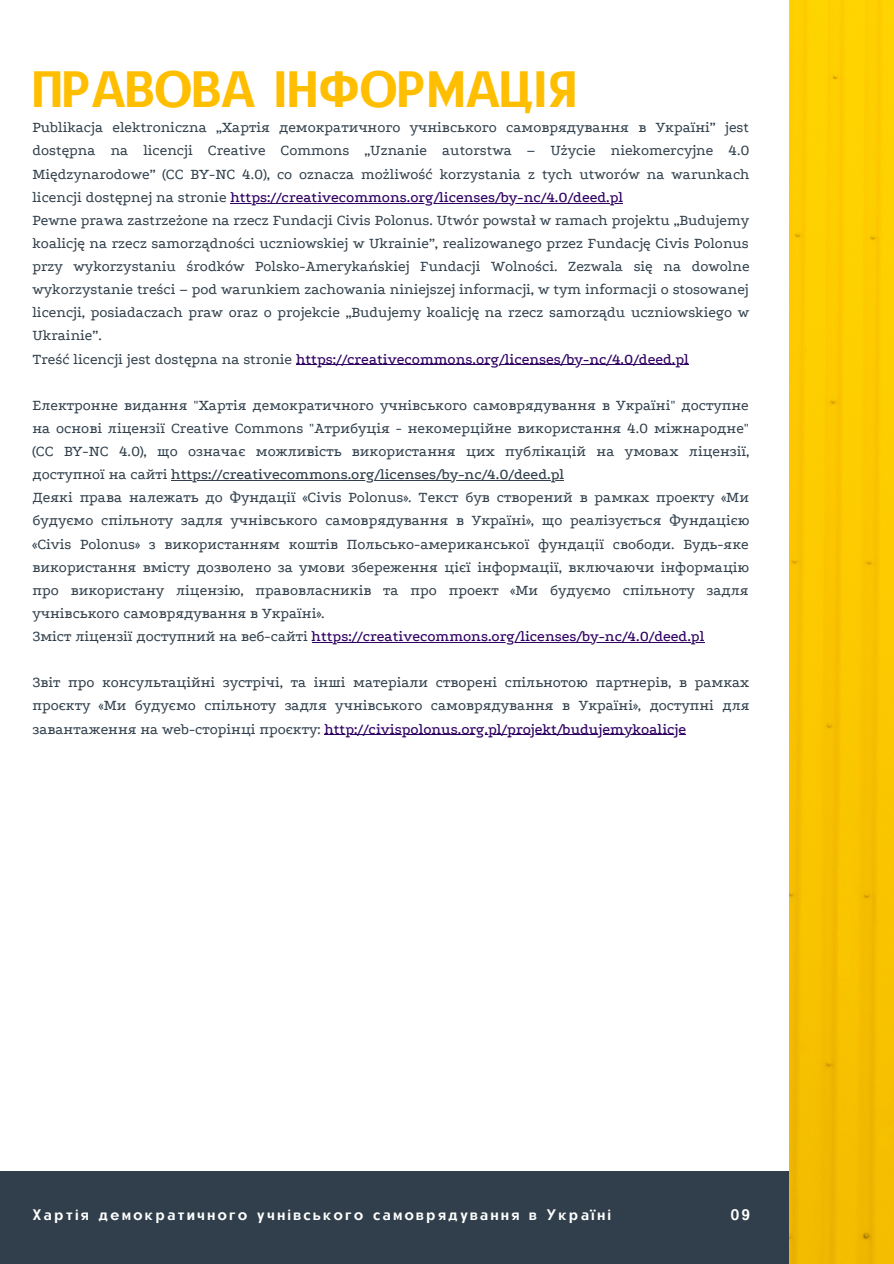
<style>
.page{position:relative;width:894px;height:1264px;background:#fff}
.page>*{position:absolute;margin:0;border:0;box-sizing:border-box;transform-origin:0 0}
.t1{font:49.65px "CAT Neuzeit";color:#ffbe00}
.t2{font:15.45px/23.1px "Podkova";color:#303f4b;text-align:justify}
.t3{font:500 15.45px "Podkova";color:#2f0062}
.t4{font:14.85px "CAT Neuzeit";letter-spacing:.15em;color:#fff}
.s1{font-weight:500;color:#2f0062}
.s2{font-weight:400;color:#303f4b}
.s3{font-weight:500}
</style>
<div class="page">
<div style="left:0;top:1171px;width:893px;height:92px;background:#303f4b"></div>
<img style="left:789px;top:0;width:104px;height:1263px">
<hr style="left:230px;top:203px;width:393px;height:1px;background:#2f0062">
<hr style="left:296px;top:364px;width:392px;height:1px;background:#2f0062">
<hr style="left:171px;top:480px;width:393px;height:1px;background:#303f4b">
<hr style="left:311px;top:642px;width:393px;height:1px;background:#2f0062">
<hr style="left:324px;top:734px;width:362px;height:1px;background:#2f0062">
<p class="t1" style="left:32px;top:58px;width:544px">ПРАВОВА ІНФОРМАЦІЯ</p>
<p class="t2" style="left:32px;top:116px;width:718px">Publikacja elektroniczna „Хартія демократичного учнівського самоврядування в Україні” jest dostępna na licencji Creative Commons „Uznanie autorstwa – Użycie niekomercyjne 4.0<br>Międzynarodowe” (CC BY-NC 4.0), co oznacza możliwość korzystania z tych utworów na warunkach licencji dostępnej na stronie <span class="s1">https://creativecommons.org/licenses/by-nc/4.0/deed.pl</span></p>
<p class="t2" style="left:32px;top:208px;width:718px">Pewne prawa zastrzeżone na rzecz Fundacji Civis Polonus. Utwór powstał w ramach projektu „Budujemy koalicję na rzecz samorządności uczniowskiej w Ukrainie”, realizowanego przez Fundację Civis Polonus przy wykorzystaniu środków Polsko-Amerykańskiej Fundacji Wolności. Zezwala się na dowolne wykorzystanie treści – pod warunkiem zachowania niniejszej informacji, w tym informacji o stosowanej licencji, posiadaczach praw oraz o projekcie „Budujemy koalicję na rzecz samorządu uczniowskiego w Ukrainie”.</p>
<p class="t3" style="left:32px;top:350px;width:657px"><span class="s2">Treść licencji jest dostępna na stronie</span> https://creativecommons.org/licenses/by-nc/4.0/deed.pl</p>
<p class="t2" style="left:32px;top:393px;width:718px">Електронне видання "Хартія демократичного учнівського самоврядування в Україні" доступне на основі ліцензії Creative Commons "Атрибуція - некомерційне використання 4.0 міжнародне" (CC BY-NC 4.0), що означає можливість використання цих публікацій на умовах ліцензії, доступної на сайті <span class="s3">https://creativecommons.org/licenses/by-nc/4.0/deed.pl</span></p>
<p class="t2" style="left:32px;top:486px;width:718px">Деякі права належать до Фундації «Civis Polonus». Текст був створений в рамках проекту «Ми будуємо спільноту задля учнівського самоврядування в Україні», що реалізується Фундацією «Civis Polonus» з використанням коштів Польсько-американської фундації свободи. Будь-яке використання вмісту дозволено за умови збереження цієї інформації, включаючи інформацію про використану ліцензію, правовласників та про проект «Ми будуємо спільноту задля учнівського самоврядування в Україні».</p>
<p class="t3" style="left:32px;top:627px;width:673px"><span class="s2">Зміст ліцензії доступний на веб-сайті</span> https://creativecommons.org/licenses/by-nc/4.0/deed.pl</p>
<p class="t2" style="left:32px;top:671px;width:718px">Звіт про консультаційні зустрічі, та інші матеріали створені спільнотою партнерів, в рамках проєкту «Ми будуємо спільноту задля учнівського самоврядування в Україні», доступні для завантаження на web-сторінці проєкту: <span class="s1">http://civispolonus.org.pl/projekt/budujemykoalicje</span></p>
<p class="t4" style="left:32px;top:1205px;width:580px">Хартія демократичного учнівського самоврядування в Україні</p>
<p class="t4" style="left:730px;top:1205px;width:21px">09</p>
</div>
